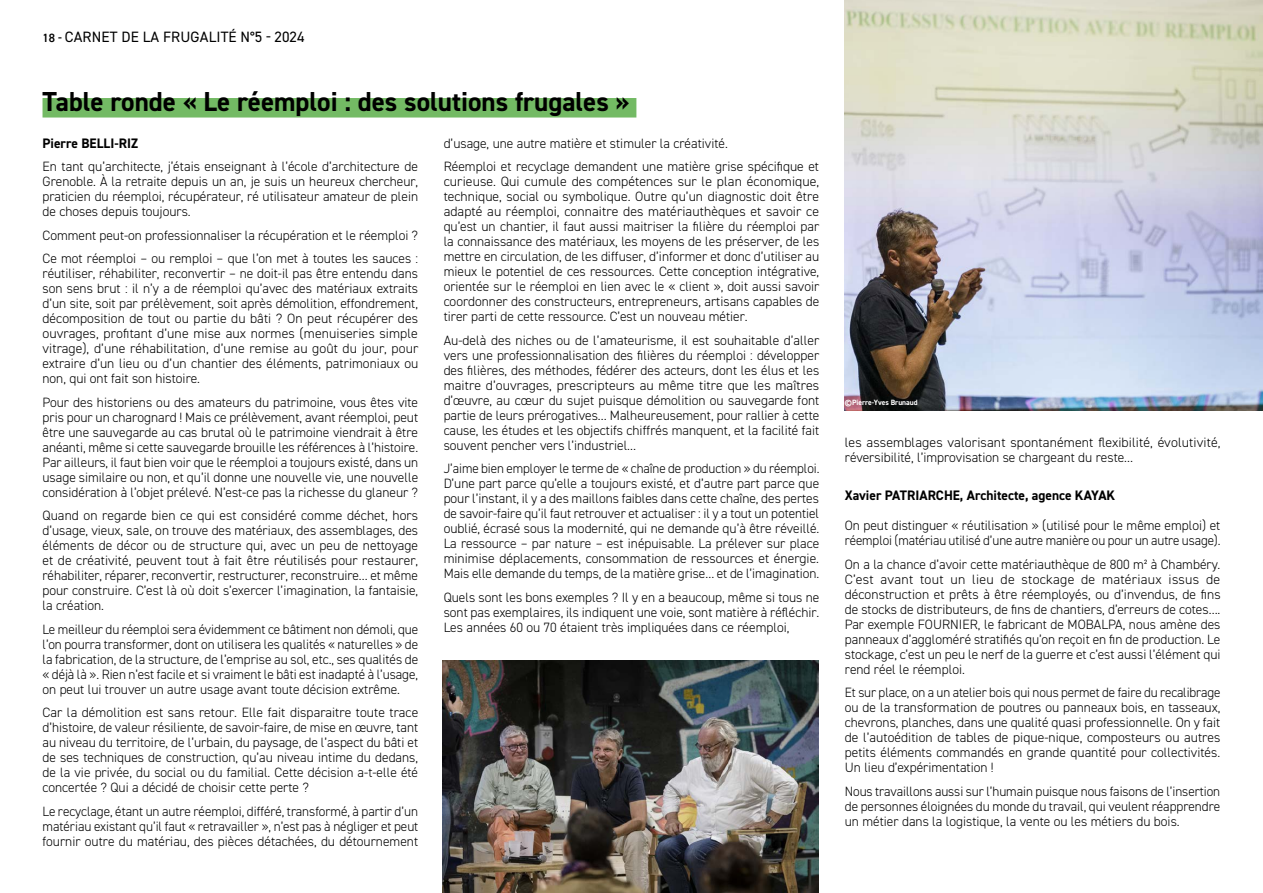
<style>
.page{position:relative;width:1263px;height:893px;background:#fff}
.page>*{position:absolute;margin:0;border:0;box-sizing:border-box;transform-origin:0 0}
.t1{font:700 27px "DIN2014";color:#000}
.t2{font:15px "DIN2014";letter-spacing:.01em;color:#000}
.t3{font:300 13.5px/15px "DIN2014";color:#000;text-align:justify}
.t4{font:700 13.5px "DIN2014";color:#000}
.t5{font:700 7.5px "DIN2014";color:#fff}
.s1{font-weight:600;font-size:12px}
</style>
<div class="page">
<div style="left:43px;top:98px;width:593px;height:20px;background:#73ba64"></div>
<img style="left:443px;top:661px;width:376px;height:232px">
<img style="left:845px;top:0;width:418px;height:410px">
<p class="t2" style="left:43px;top:27px;width:264px"><span class="s1">18 -</span> CARNET DE LA FRUGALITÉ N°5 - 2024</p>
<h1 class="t1" style="left:43px;top:84px;width:589px">Table ronde « Le réemploi : des solutions frugales »</h1>
<p class="t4" style="left:43px;top:134px;width:97px">Pierre BELLI-RIZ</p>
<p class="t3" style="left:43px;top:159px;width:377px">En tant qu’architecte, j’étais enseignant à l’école d’architecture de Grenoble. À la retraite depuis un an, je suis un heureux chercheur, praticien du réemploi, récupérateur, ré utilisateur amateur de plein de choses depuis toujours.</p>
<p class="t3" style="left:43px;top:223px;width:377px;line-height:23.5px">Comment peut-on professionnaliser la récupération et le réemploi ?<br>Ce mot réemploi – ou remploi – que l’on met à toutes les sauces :</p>
<p class="t3" style="left:43px;top:266px;width:377px">réutiliser, réhabiliter, reconvertir – ne doit-il pas être entendu dans son sens brut : il n’y a de réemploi qu’avec des matériaux extraits d’un site, soit par prélèvement, soit après démolition, effondrement, décomposition de tout ou partie du bâti ? On peut récupérer des ouvrages, profitant d’une mise aux normes (menuiseries simple vitrage), d’une réhabilitation, d’une remise au goût du jour, pour extraire d’un lieu ou d’un chantier des éléments, patrimoniaux ou non, qui ont fait son histoire.</p>
<p class="t3" style="left:43px;top:394px;width:377px">Pour des historiens ou des amateurs du patrimoine, vous êtes vite pris pour un charognard ! Mais ce prélèvement, avant réemploi, peut être une sauvegarde au cas brutal où le patrimoine viendrait à être anéanti, même si cette sauvegarde brouille les références à l’histoire.<br>Par ailleurs, il faut bien voir que le réemploi a toujours existé, dans un usage similaire ou non, et qu’il donne une nouvelle vie, une nouvelle considération à l’objet prélevé. N’est-ce pas la richesse du glaneur ?</p>
<p class="t3" style="left:43px;top:508px;width:377px">Quand on regarde bien ce qui est considéré comme déchet, hors d’usage, vieux, sale, on trouve des matériaux, des assemblages, des éléments de décor ou de structure qui, avec un peu de nettoyage et de créativité, peuvent tout à fait être réutilisés pour restaurer, réhabiliter, réparer, reconvertir, restructurer, reconstruire… et même pour construire. C’est là où doit s’exercer l’imagination, la fantaisie, la création.</p>
<p class="t3" style="left:43px;top:621px;width:377px">Le meilleur du réemploi sera évidemment ce bâtiment non démoli, que l’on pourra transformer, dont on utilisera les qualités « naturelles » de la fabrication, de la structure, de l’emprise au sol, etc., ses qualités de « déjà là ». Rien n’est facile et si vraiment le bâti est inadapté à l’usage, on peut lui trouver un autre usage avant toute décision extrême.</p>
<p class="t3" style="left:43px;top:705px;width:377px">Car la démolition est sans retour. Elle fait disparaitre toute trace d’histoire, de valeur résiliente, de savoir-faire, de mise en œuvre, tant au niveau du territoire, de l’urbain, du paysage, de l’aspect du bâti et de ses techniques de construction, qu’au niveau intime du dedans, de la vie privée, du social ou du familial. Cette décision a-t-elle été concertée ? Qui a décidé de choisir cette perte ?</p>
<p class="t3" style="left:43px;top:803px;width:377px">Le recyclage, étant un autre réemploi, différé, transformé, à partir d’un matériau existant qu’il faut « retravailler », n’est pas à négliger et peut fournir outre du matériau, des pièces détachées, du détournement</p>
<p class="t3" style="left:444px;top:131px;width:377px;line-height:23.5px">d’usage, une autre matière et stimuler la créativité.<br>Réemploi et recyclage demandent une matière grise spécifique et</p>
<p class="t3" style="left:444px;top:174px;width:377px">curieuse. Qui cumule des compétences sur le plan économique, technique, social ou symbolique. Outre qu’un diagnostic doit être adapté au réemploi, connaitre des matériauthèques et savoir ce qu’est un chantier, il faut aussi maitriser la filière du réemploi par la connaissance des matériaux, les moyens de les préserver, de les mettre en circulation, de les diffuser, d’informer et donc d’utiliser au mieux le potentiel de ces ressources. Cette conception intégrative, orientée sur le réemploi en lien avec le « client », doit aussi savoir coordonner des constructeurs, entrepreneurs, artisans capables de tirer parti de cette ressource. C’est un nouveau métier.</p>
<p class="t3" style="left:444px;top:332px;width:377px">Au-delà des niches ou de l’amateurisme, il est souhaitable d’aller vers une professionnalisation des filières du réemploi : développer des filières, des méthodes, fédérer des acteurs, dont les élus et les maitre d’ouvrages, prescripteurs au même titre que les maîtres d’œuvre, au cœur du sujet puisque démolition ou sauvegarde font partie de leurs prérogatives… Malheureusement, pour rallier à cette cause, les études et les objectifs chiffrés manquent, et la facilité fait souvent pencher vers l’industriel…</p>
<p class="t3" style="left:444px;top:461px;width:377px">J’aime bien employer le terme de « chaîne de production » du réemploi.<br>D’une part parce qu’elle a toujours existé, et d’autre part parce que pour l’instant, il y a des maillons faibles dans cette chaîne, des pertes de savoir-faire qu’il faut retrouver et actualiser : il y a tout un potentiel oublié, écrasé sous la modernité, qui ne demande qu’à être réveillé.<br>La ressource – par nature – est inépuisable. La prélever sur place minimise déplacements, consommation de ressources et énergie.<br>Mais elle demande du temps, de la matière grise… et de l’imagination.</p>
<p class="t3" style="left:444px;top:589px;width:377px">Quels sont les bons exemples ? Il y en a beaucoup, même si tous ne sont pas exemplaires, ils indiquent une voie, sont matière à réfléchir.<br>Les années 60 ou 70 étaient très impliquées dans ce réemploi,</p>
<p class="t5" style="left:845px;top:397px;width:74px">©Pierre-Yves Brunaud</p>
<p class="t3" style="left:845px;top:434px;width:377px">les assemblages valorisant spontanément flexibilité, évolutivité, réversibilité, l’improvisation se chargeant du reste…</p>
<p class="t4" style="left:845px;top:487px;width:272px">Xavier PATRIARCHE, Architecte, agence KAYAK</p>
<p class="t3" style="left:845px;top:518px;width:377px">On peut distinguer « réutilisation » (utilisé pour le même emploi) et réemploi (matériau utilisé d’une autre manière ou pour un autre usage).</p>
<p class="t3" style="left:845px;top:556px;width:377px">On a la chance d’avoir cette matériauthèque de 800 m² à Chambéry.<br>C’est avant tout un lieu de stockage de matériaux issus de déconstruction et prêts à être réemployés, ou d’invendus, de fins de stocks de distributeurs, de fins de chantiers, d’erreurs de cotes….<br>Par exemple FOURNIER, le fabricant de MOBALPA, nous amène des panneaux d’aggloméré stratifiés qu’on reçoit en fin de production. Le stockage, c’est un peu le nerf de la guerre et c’est aussi l’élément qui rend réel le réemploi.</p>
<p class="t3" style="left:845px;top:685px;width:377px">Et sur place, on a un atelier bois qui nous permet de faire du recalibrage ou de la transformation de poutres ou panneaux bois, en tasseaux, chevrons, planches, dans une qualité quasi professionnelle. On y fait de l’autoédition de tables de pique-nique, composteurs ou autres petits éléments commandés en grande quantité pour collectivités.<br>Un lieu d’expérimentation !</p>
<p class="t3" style="left:845px;top:783px;width:377px">Nous travaillons aussi sur l’humain puisque nous faisons de l’insertion de personnes éloignées du monde du travail, qui veulent réapprendre un métier dans la logistique, la vente ou les métiers du bois.</p>
</div>
